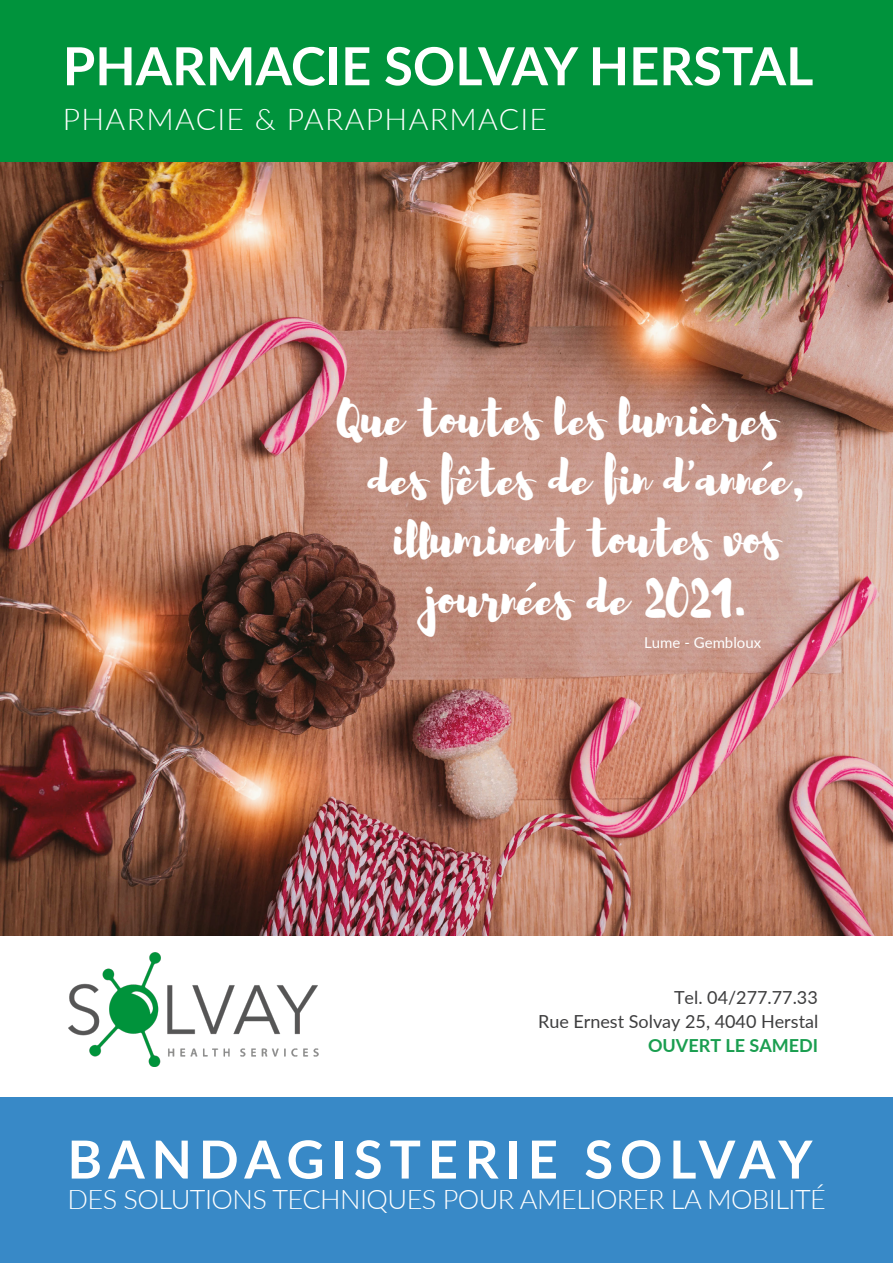
<style>
.page{position:relative;width:893px;height:1263px;background:#fff}
.page>*{position:absolute;margin:0;border:0;box-sizing:border-box;transform-origin:0 0}
.Dropcap{font:59.55px "Bodoni";color:#fff}
.t1{font:700 52.5px "Lato";color:#fff}
.t2{font:700 52.5px "Lato";letter-spacing:.13em;color:#fff}
.Dropcap-2{font:51px "Bodoni";color:#fff}
.Dropcap-3{font:48px "Brusher";color:#fff}
.Dropcap-4{font:39.75px "Brusher";color:#fff}
.t3{font:300 30px "Lato";letter-spacing:.045em;color:#fff}
.t4{font:300 27px "Lato";letter-spacing:-.02em;color:#fff}
.t5{font:18px "Lato";color:#3e3e3f}
.t6{font:700 18px "Lato";color:#1a9e50}
.Dropcap-5{font:15px "Lato";color:#fff}
</style>
<div class="page">
<img style="left:1px;top:162px;width:892px;height:773px">
<div style="left:0;top:0;width:893px;height:162px;background:#00933c"></div>
<img style="left:68px;top:952px;width:251px;height:115px">
<div style="left:0;top:1097px;width:893px;height:166px;background:#3889c7"></div>
<p class="t1" style="left:63px;top:27px;width:752px">PHARMACIE SOLVAY HERSTAL</p>
<p class="t3" style="left:63px;top:99px;width:486px">PHARMACIE &amp; PARAPHARMACIE</p>
<p class="Dropcap-3" style="left:337px;top:392px;width:442px">Que toutes les lumieres</p>
<p class="Dropcap-3" style="left:367px;top:452px;width:442px">des fetes de fin d'annee,</p>
<p class="Dropcap-3" style="left:394px;top:512px;width:387px">illuminent toutes vos</p>
<p class="Dropcap-3" style="left:424px;top:572px;width:326px">journees de 2021.</p>
<p class="Dropcap-5" style="left:644px;top:632px;width:119px">Lume - Gembloux</p>
<p class="Dropcap" style="left:700px;top:387px;width:21px">`</p>
<p class="Dropcap-2" style="left:757px;top:447px;width:18px">´</p>
<p class="Dropcap-4" style="left:453px;top:458px;width:25px">^</p>
<p class="Dropcap-2" style="left:521px;top:568px;width:18px">´</p>
<p class="t5" style="left:674px;top:985px;width:145px">Tel. 04/277.77.33</p>
<p class="t5" style="left:538px;top:1008px;width:282px">Rue Ernest Solvay 25, 4040 Herstal</p>
<p class="t6" style="left:648px;top:1032px;width:172px">OUVERT LE SAMEDI</p>
<p class="t2" style="left:67px;top:1121px;width:746px">BANDAGISTERIE SOLVAY</p>
<p class="t4" style="left:67px;top:1180px;width:760px">DES SOLUTIONS TECHNIQUES POUR AMELIORER LA MOBILITÉ</p>
</div>
